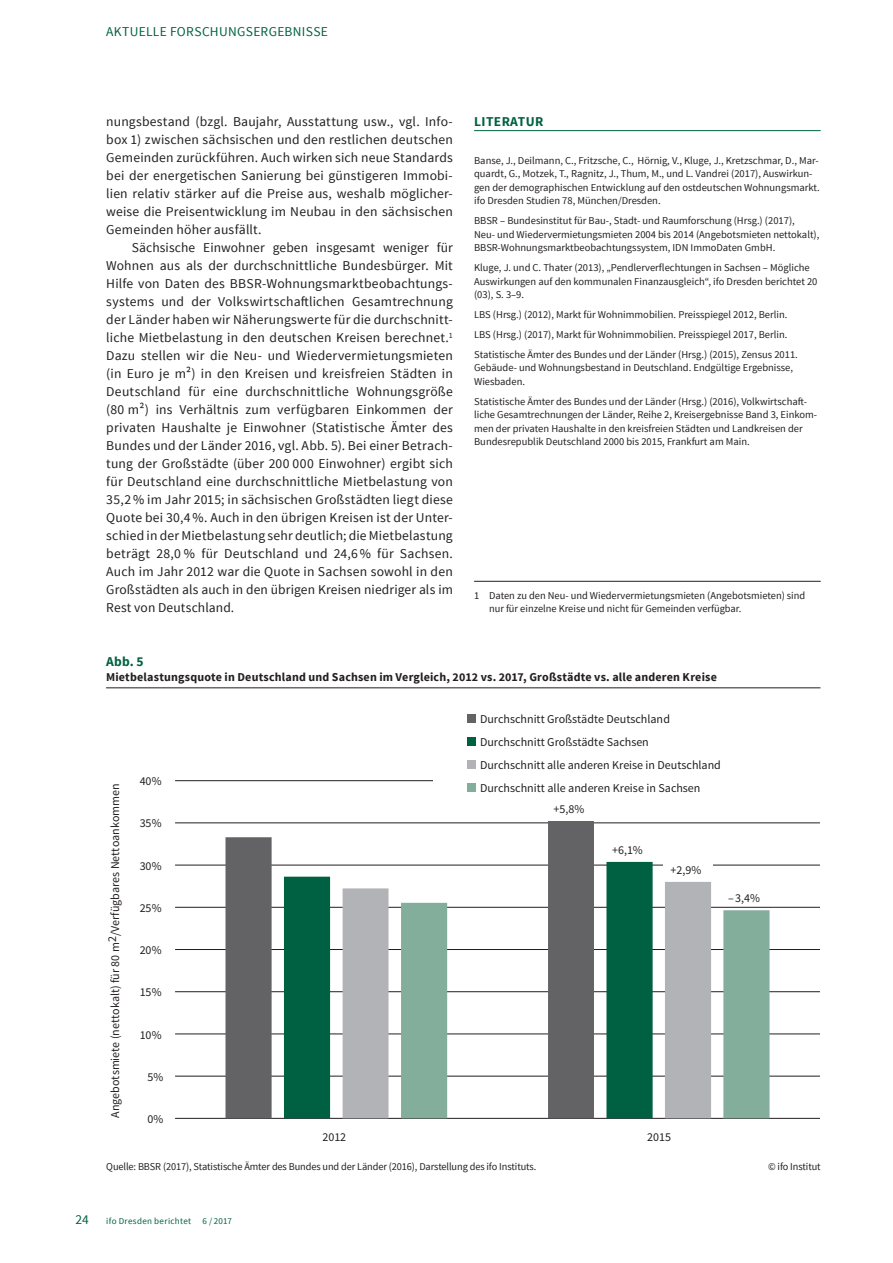
<style>
.page{position:relative;width:893px;height:1263px;background:#fff}
.page>*{position:absolute;margin:0;border:0;box-sizing:border-box;transform-origin:0 0}
.t1{font:13.5px/18px "Source Sans Pro";letter-spacing:.01em;color:#231f20;text-align:justify}
.t2{font:13.5px "Source Sans Pro";letter-spacing:.02em;color:#006142}
.t3{font:700 13.5px "Source Sans Pro";letter-spacing:.03em;color:#006142}
.t4{font:12px/23.1px "Source Sans Pro";color:#231f20}
.t5{font:700 12px "Source Sans Pro";letter-spacing:.015em;color:#231f20}
.t6{font:10.5px/13.5px "Source Sans Pro";color:#231f20}
.t7{font:9px "Source Sans Pro";letter-spacing:.035em;color:#006142}
</style>
<div class="page">
<hr style="left:474px;top:130px;width:347px;height:1px;background:#006142">
<hr style="left:474px;top:581px;width:347px;height:1px;background:#231f20">
<hr style="left:106px;top:687px;width:714px;height:1px;background:#231f20">
<hr style="left:175px;top:1118px;width:645px;height:1px;background:#231f20">
<hr style="left:175px;top:1076px;width:645px;height:1px;background:#231f20">
<hr style="left:175px;top:1033px;width:645px;height:1px;background:#231f20">
<hr style="left:175px;top:991px;width:645px;height:1px;background:#231f20">
<hr style="left:175px;top:949px;width:645px;height:1px;background:#231f20">
<hr style="left:175px;top:907px;width:645px;height:1px;background:#231f20">
<hr style="left:175px;top:865px;width:645px;height:1px;background:#231f20">
<hr style="left:175px;top:822px;width:645px;height:1px;background:#231f20">
<hr style="left:175px;top:780px;width:645px;height:1px;background:#231f20">
<svg style="left:225px;top:821px;width:369px;height:297px"></svg>
<svg style="left:284px;top:862px;width:369px;height:256px;fill:#006142"></svg>
<svg style="left:343px;top:882px;width:368px;height:236px;fill:#b2b3b7"></svg>
<svg style="left:401px;top:903px;width:368px;height:215px"></svg>
<div style="left:663px;top:853px;width:50px;height:24px;background:#fff"></div>
<div style="left:433px;top:707px;width:387px;height:92px;background:#fff"></div>
<div style="left:467px;top:714px;width:9px;height:9px;background:#636366"></div>
<div style="left:467px;top:737px;width:9px;height:9px;background:#006142"></div>
<div style="left:467px;top:760px;width:9px;height:9px;background:#b2b3b7"></div>
<div style="left:467px;top:783px;width:9px;height:9px;background:#82ae9b"></div>
<p class="t2" style="left:106px;top:23px;width:223px">aktuelle Forschungsergebnisse</p>
<p class="t1" style="left:106px;top:113px;width:348px">nungsbestand (bzgl. Baujahr, Ausstattung usw., vgl. Info&shy;box 1) zwischen sächsischen und den restlichen deutschen Gemeinden zurückführen. Auch wirken sich neue Standards bei der energetischen Sanierung bei günstigeren Immobi&shy;lien relativ stärker auf die Preise aus, weshalb möglicher&shy;weise die Preisentwicklung im Neubau in den sächsischen Gemeinden höher ausfällt.</p>
<p class="t1" style="left:106px;top:239px;width:348px;text-indent:26px">Sächsische Einwohner geben insgesamt weniger für Wohnen aus als der durchschnittliche Bundesbürger. Mit Hilfe von Daten des BBSR-Wohnungsmarktbeobachtungs&shy;systems und der Volkswirtschaftlichen Gesamtrechnung der Länder haben wir Näherungswerte für die durchschnitt&shy;liche Mietbelastung in den deutschen Kreisen berechnet.<sup>1<br></sup>Dazu stellen wir die Neu- und Wiedervermietungsmieten (in Euro je m²) in den Kreisen und kreisfreien Städten in Deutschland für eine durchschnittliche Wohnungsgröße (80 m²) ins Verhältnis zum verfügbaren Einkommen der privaten Haushalte je Einwohner (Statistische Ämter des Bundes und der Länder 2016, vgl. Abb. 5). Bei einer Betrach&shy;tung der Großstädte (über 200 000 Einwohner) ergibt sich für Deutschland eine durchschnittliche Mietbelastung von 35,2 % im Jahr 2015; in sächsischen Großstädten liegt diese Quote bei 30,4 %. Auch in den übrigen Kreisen ist der Unter&shy;schied in der Mietbelastung sehr deutlich; die Mietbelastung beträgt 28,0 % für Deutschland und 24,6 % für Sachsen.<br>Auch im Jahr 2012 war die Quote in Sachsen sowohl in den Großstädten als auch in den übrigen Kreisen niedriger als im Rest von Deutschland.</p>
<p class="t3" style="left:474px;top:113px;width:71px">Literatur</p>
<p class="t6" style="left:474px;top:154px;width:347px">Banse, J., Deilmann, C., Fritzsche, C., Hörnig, V., Kluge, J., Kretzschmar, D., Mar&shy;quardt, G., Motzek, T., Ragnitz, J., Thum, M., und L. Vandrei (2017), Auswirkun&shy;gen der demographischen Entwicklung auf den ostdeutschen Wohnungsmarkt. ifo Dresden Studien 78, München/Dresden.</p>
<p class="t6" style="left:474px;top:214px;width:347px">BBSR – Bundesinstitut für Bau-, Stadt- und Raumforschung (Hrsg.) (2017),<br>Neu- und Wiedervermietungsmieten 2004 bis 2014 (Angebotsmieten nettokalt),<br>BBSR-Wohnungsmarktbeobachtungssystem, IDN ImmoDaten GmbH.</p>
<p class="t6" style="left:474px;top:261px;width:345px">Kluge, J. und C. Thater (2013), „Pendlerverflechtungen in Sachsen – Mögliche<br>Auswirkungen auf den kommunalen Finanzausgleich“, ifo Dresden berichtet 20 (03), S. 3–9.</p>
<p class="t6" style="left:474px;top:305px;width:325px;line-height:20px">LBS (Hrsg.) (2012), Markt für Wohnimmobilien. Preisspiegel 2012, Berlin.<br>LBS (Hrsg.) (2017), Markt für Wohnimmobilien. Preisspiegel 2017, Berlin.<br>Statistische Ämter des Bundes und der Länder (Hrsg.) (2015), Zensus 2011.</p>
<p class="t6" style="left:474px;top:361px;width:320px">Gebäude- und Wohnungsbestand in Deutschland. Endgültige Ergebnisse,<br>Wiesbaden.</p>
<p class="t6" style="left:474px;top:395px;width:344px">Statistische Ämter des Bundes und der Länder (Hrsg.) (2016), Volkwirtschaft&shy;liche Gesamtrechnungen der Länder, Reihe 2, Kreisergebnisse Band 3, Einkom&shy;men der privaten Haushalte in den kreisfreien Städten und Landkreisen der Bundesrepublik Deutschland 2000 bis 2015, Frankfurt am Main.</p>
<p class="t6" style="left:489px;top:589px;width:318px;text-indent:-15px">1 Daten zu den Neu- und Wiedervermietungsmieten (Angebotsmieten) sind nur für einzelne Kreise und nicht für Gemeinden verfügbar.</p>
<p class="t3" style="left:106px;top:653px;width:39px">Abb. 5</p>
<p class="t5" style="left:106px;top:669px;width:612px">Mietbelastungsquote in Deutschland und Sachsen im Vergleich, 2012 vs. 2017, Großstädte vs. alle anderen Kreise</p>
<p class="t4" style="left:104px;top:1118px;width:336px;rotate:-90deg">Angebotsmiete (nettokalt) für 80 m2/Verfügbares Nettoankommen</p>
<p class="t4" style="left:140px;top:770px;width:23px">40%</p>
<p class="t4" style="left:140px;top:812px;width:23px">35%</p>
<p class="t4" style="left:140px;top:854px;width:23px">30%</p>
<p class="t4" style="left:140px;top:896px;width:23px">25%</p>
<p class="t4" style="left:140px;top:939px;width:23px">20%</p>
<p class="t4" style="left:140px;top:981px;width:23px">15%</p>
<p class="t4" style="left:140px;top:1023px;width:23px">10%</p>
<p class="t4" style="left:147px;top:1065px;width:17px">5%</p>
<p class="t4" style="left:147px;top:1108px;width:17px">0%</p>
<p class="t4" style="left:480px;top:708px;width:242px">Durchschnitt Großstädte Deutschland Durchschnitt Großstädte Sachsen<br>Durchschnitt alle anderen Kreise in Deutschland Durchschnitt alle anderen Kreise in Sachsen</p>
<p class="t4" style="left:554px;top:798px;width:32px">+5,8%</p>
<p class="t4" style="left:612px;top:839px;width:32px">+6,1%</p>
<p class="t4" style="left:671px;top:858px;width:32px">+2,9%</p>
<p class="t4" style="left:728px;top:887px;width:33px">–3,4%</p>
<p class="t4" style="left:322px;top:1126px;width:25px">2012</p>
<p class="t4" style="left:647px;top:1126px;width:25px">2015</p>
<p class="t6" style="left:106px;top:1160px;width:431px">Quelle: BBSR (2017), Statistische Ämter des Bundes und der Länder (2016), Darstellung des ifo Instituts.</p>
<p class="t6" style="left:768px;top:1160px;width:54px">© ifo Institut</p>
<p class="t2" style="left:75px;top:1211px;width:15px">24</p>
<p class="t7" style="left:106px;top:1215px;width:127px">ifo Dresden berichtet 6 / 2017</p>
</div>
